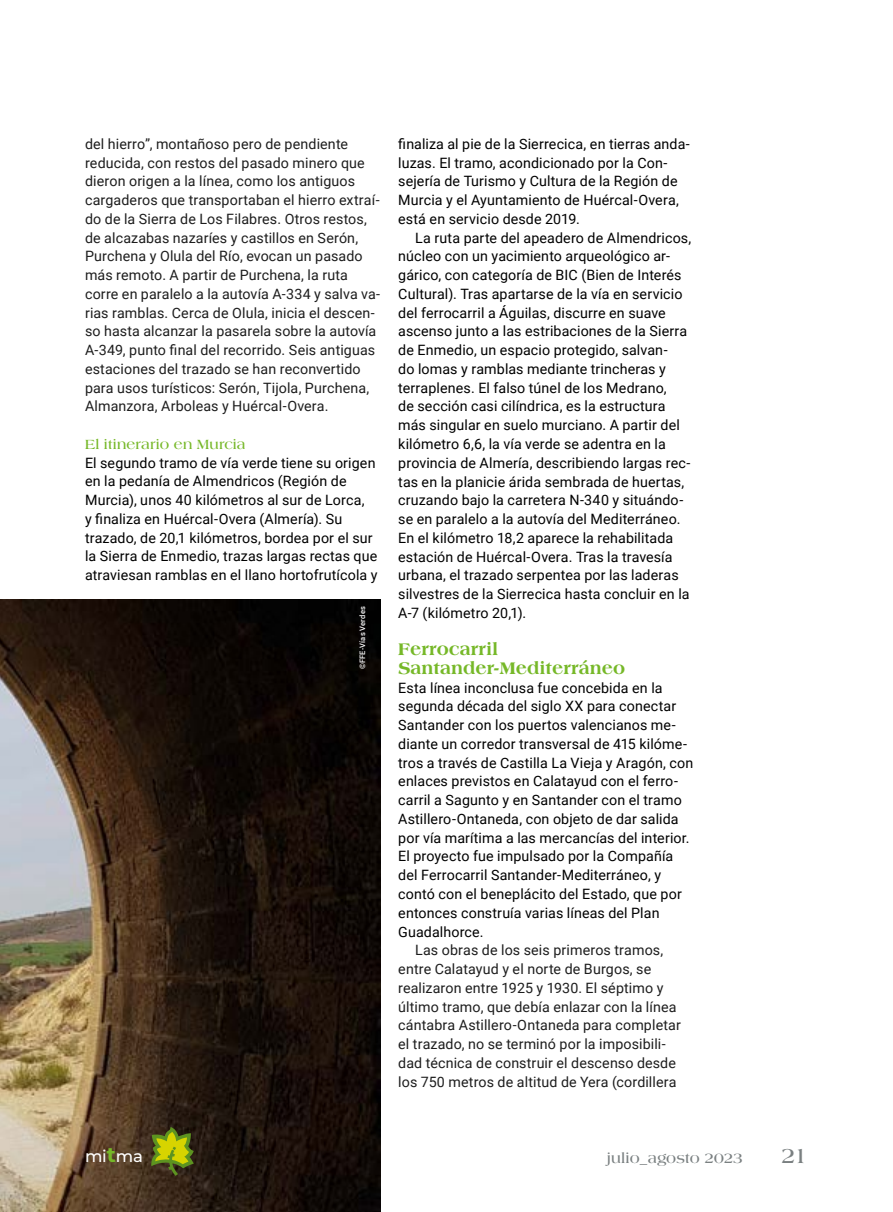
<style>
.page{position:relative;width:893px;height:1212px;background:#fff}
.page>*{position:absolute;margin:0;border:0;box-sizing:border-box;transform-origin:0 0}
.t1{font:700 22.5px "Americana Std";color:#7a8081}
.t2{font:800 18px/18.8px "Americana Std";color:#76b828}
.t3{font:500 16.5px "Montserrat";color:#fff}
.t4{font:700 15px "Americana Std";letter-spacing:-.005em;color:#7a8081}
.t5{font:14.25px/18.8px "Roboto";letter-spacing:.01em;color:#000}
.t6{font:14.25px/18.8px "Roboto";letter-spacing:.01em;color:#1d1d1d}
.t7{font:700 14.25px "Americana Std";letter-spacing:.005em;color:#76b828}
.t8{font:500 7.5px "Roboto";letter-spacing:.025em;color:#fff}
.s1{font-weight:700;font-size:21px;color:#76b828}
</style>
<div class="page">
<img style="left:0;top:599px;width:380px;height:613px">
<svg style="left:151px;top:1127px;width:43px;height:49px;background:#6f7713"></svg>
<p class="t6" style="left:85px;top:134px;width:297px">del hierro”, montañoso pero de pendiente reducida, con restos del pasado minero que dieron origen a la línea, como los antiguos cargaderos que transportaban el hierro extraí&shy;do de la Sierra de Los Filabres. Otros restos, de alcazabas nazaríes y castillos en Serón, Purchena y Olula del Río, evocan un pasado más remoto. A partir de Purchena, la ruta corre en paralelo a la autovía A-334 y salva va&shy;rias ramblas. Cerca de Olula, inicia el descen&shy;so hasta alcanzar la pasarela sobre la autovía A-349, punto final del recorrido. Seis antiguas estaciones del trazado se han reconvertido para usos turísticos: Serón, Tijola, Purchena, Almanzora, Arboleas y Huércal-Overa.</p>
<p class="t7" style="left:85px;top:436px;width:162px">El itinerario en Murcia</p>
<p class="t5" style="left:85px;top:453px;width:294px">El segundo tramo de vía verde tiene su origen en la pedanía de Almendricos (Región de Murcia), unos 40 kilómetros al sur de Lorca,<br>y finaliza en Huércal-Overa (Almería). Su trazado, de 20,1 kilómetros, bordea por el sur la Sierra de Enmedio, trazas largas rectas que atraviesan ramblas en el llano hortofrutícola y</p>
<p class="t8" style="left:357px;top:669px;width:65px;rotate:-90deg">©FFE-Vías Verdes</p>
<p class="t5" style="left:398px;top:134px;width:293px">finaliza al pie de la Sierrecica, en tierras anda&shy;luzas. El tramo, acondicionado por la Con&shy;sejería de Turismo y Cultura de la Región de Murcia y el Ayuntamiento de Huércal-Overa, está en servicio desde 2019.</p>
<p class="t5" style="left:398px;top:228px;width:295px;text-indent:17px">La ruta parte del apeadero de Almendricos, núcleo con un yacimiento arqueológico ar&shy;gárico, con categoría de BIC (Bien de Interés Cultural). Tras apartarse de la vía en servicio del ferrocarril a Águilas, discurre en suave ascenso junto a las estribaciones de la Sierra de Enmedio, un espacio protegido, salvan-<br>do lomas y ramblas mediante trincheras y terraplenes. El falso túnel de los Medrano,<br>de sección casi cilíndrica, es la estructura más singular en suelo murciano. A partir del kilómetro 6,6, la vía verde se adentra en la provincia de Almería, describiendo largas rec&shy;tas en la planicie árida sembrada de huertas, cruzando bajo la carretera N-340 y situándo&shy;se en paralelo a la autovía del Mediterráneo.<br>En el kilómetro 18,2 aparece la rehabilitada estación de Huércal-Overa. Tras la travesía urbana, el trazado serpentea por las laderas silvestres de la Sierrecica hasta concluir en la A-7 (kilómetro 20,1).</p>
<p class="t2" style="left:398px;top:640px;width:229px">Ferrocarril<br>Santander-Mediterráneo</p>
<p class="t5" style="left:398px;top:678px;width:297px">Esta línea inconclusa fue concebida en la segunda década del siglo XX para conectar Santander con los puertos valencianos me&shy;diante un corredor transversal de 415 kilóme&shy;tros a través de Castilla La Vieja y Aragón, con enlaces previstos en Calatayud con el ferro&shy;carril a Sagunto y en Santander con el tramo Astillero-Ontaneda, con objeto de dar salida por vía marítima a las mercancías del interior.<br>El proyecto fue impulsado por la Compañía del Ferrocarril Santander-Mediterráneo, y contó con el beneplácito del Estado, que por entonces construía varias líneas del Plan Guadalhorce.</p>
<p class="t6" style="left:398px;top:940px;width:284px;text-indent:17px">Las obras de los seis primeros tramos, entre Calatayud y el norte de Burgos, se realizaron entre 1925 y 1930. El séptimo y último tramo, que debía enlazar con la línea cántabra Astillero-Ontaneda para completar el trazado, no se terminó por la imposibili&shy;dad técnica de construir el descenso desde los 750 metros de altitud de Yera (cordillera</p>
<p class="t3" style="left:85px;top:1144px;width:59px">mi<span class="s1">t</span>ma</p>
<p class="t4" style="left:607px;top:1150px;width:138px">julio_agosto 2023</p>
<h1 class="t1" style="left:781px;top:1143px;width:28px">21</h1>
</div>
